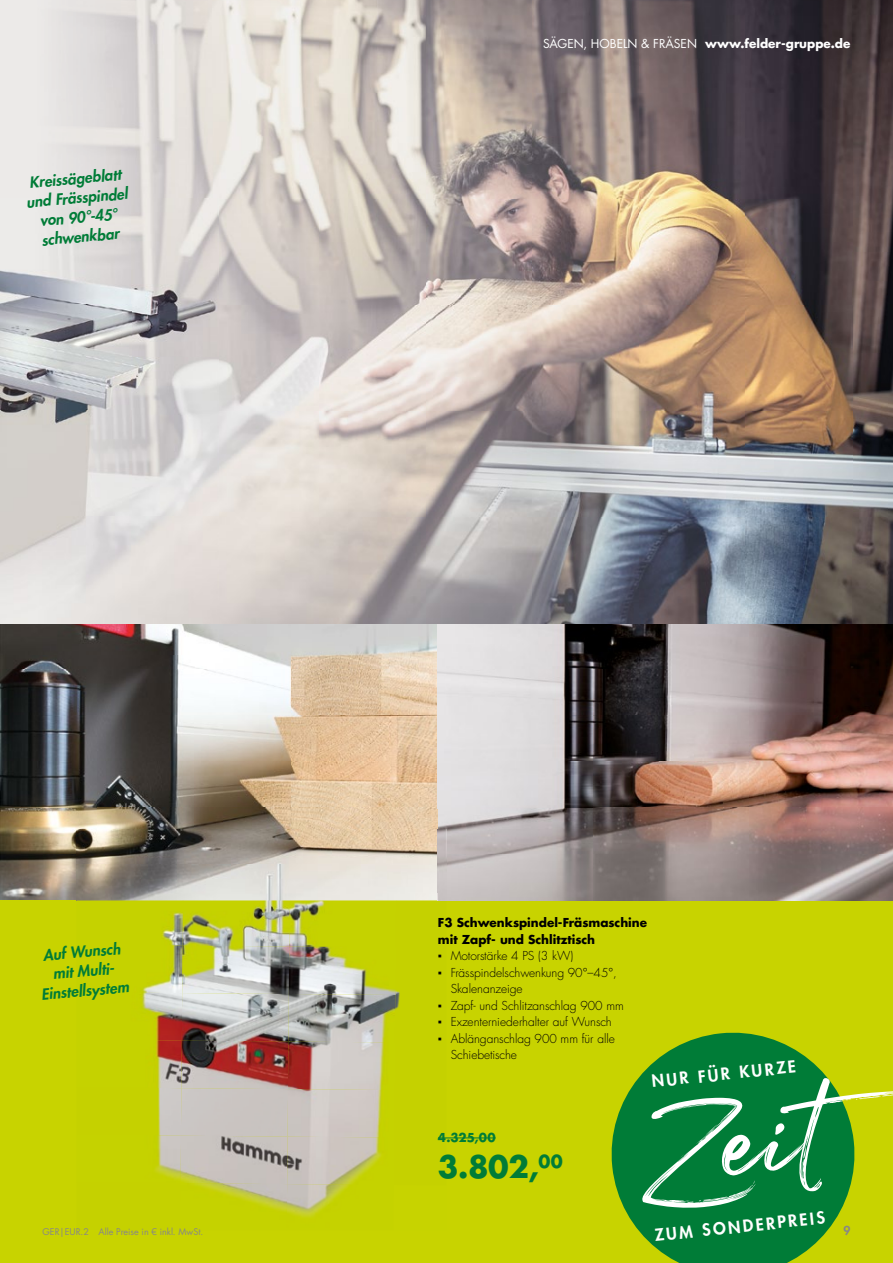
<style>
.page{position:relative;width:893px;height:1263px;background:#fff}
.page>*{position:absolute;margin:0;border:0;box-sizing:border-box;transform-origin:0 0}
.t1{font:140.55px "Julietta Messie";color:#fff}
.t2{font:700 30px "Futura OT";color:#007c37}
.t3{font:600 16.2px "Futura OT";color:#fff}
.t4{font:italic 600 15px/19.5px "Futura OT";color:#007c37;text-align:center}
.t5{font:300 12px/16.5px "Futura OT";color:#000}
.t6{font:700 12px/16.5px "Futura OT";color:#000}
.t7{font:700 12px "Futura OT";color:#fff}
.t8{font:700 12px "Futura OT";color:#007c37}
.t9{font:600 12px "Futura OT";color:#878787}
.t10{font:9px "Futura OT";color:#878787}
.s1{font-weight:400}
</style>
<div class="page">
<img style="left:0;top:655px;width:195px;height:14px">
<img style="left:196px;top:623px;width:193px;height:46px">
<img style="left:389px;top:623px;width:49px;height:185px">
<img style="left:0;top:669px;width:389px;height:139px">
<img style="left:0;top:808px;width:97px;height:46px">
<img style="left:97px;top:808px;width:341px;height:21px">
<img style="left:0;top:854px;width:77px;height:46px">
<div style="left:0;top:900px;width:893px;height:363px;background:#c8d300"></div>
<img style="left:438px;top:623px;width:455px;height:231px">
<img style="left:446px;top:854px;width:447px;height:46px">
<img style="left:77px;top:829px;width:369px;height:71px">
<img style="left:77px;top:900px;width:317px;height:46px">
<img style="left:394px;top:900px;width:52px;height:239px">
<img style="left:77px;top:944px;width:212px;height:48px">
<img style="left:287px;top:946px;width:109px;height:191px">
<img style="left:142px;top:992px;width:147px;height:49px">
<img style="left:142px;top:1039px;width:146px;height:48px">
<div style="left:158px;top:1087px;width:130px;height:48px;background:#cac4c1"></div>
<img style="left:155px;top:1135px;width:239px;height:49px">
<img style="left:155px;top:1182px;width:132px;height:30px">
<img style="left:287px;top:1184px;width:64px;height:33px">
<svg style="left:611px;top:1032px;width:244px;height:231px;fill:#007c37"></svg>
<img style="left:0;top:0;width:852px;height:199px">
<img style="left:852px;top:0;width:41px;height:517px">
<img style="left:219px;top:199px;width:634px;height:318px">
<img style="left:219px;top:517px;width:674px;height:106px">
<img style="left:0;top:198px;width:219px;height:457px">
<img style="left:0;top:623px;width:1px;height:32px">
<hr style="left:438px;top:1137px;width:58px;height:1px;background:#007c37">
<p class="t4" style="left:24px;top:172px;width:103px;rotate:-5deg">Kreissägeblatt und Frässpindel von 90°-45° schwenkbar</p>
<p class="t7" style="left:543px;top:34px;width:309px"><span class="s1">SÄGEN, HOBELN &amp; FRÄSEN</span> www.felder-gruppe.de</p>
<p class="t4" style="left:37px;top:945px;width:89px;rotate:-5deg">Auf Wunsch mit Multi-<br>Einstellsystem</p>
<p class="t10" style="left:43px;top:1226px;width:162px">GER|EUR.2 Alle Preise in € inkl. MwSt.</p>
<p class="t6" style="left:438px;top:914px;width:211px">F3 Schwenkspindel-Fräsmaschine mit Zapf- und Schlitztisch</p>
<p class="t5" style="left:438px;top:948px;width:137px">▪ Motorstärke 4 PS (3 kW)</p>
<p class="t5" style="left:451px;top:964px;width:168px;text-indent:-13px">▪ Frässpindelschwenkung 90°–45°,<br>Skalenanzeige</p>
<p class="t5" style="left:438px;top:997px;width:187px">▪ Zapf- und Schlitzanschlag 900 mm</p>
<p class="t5" style="left:438px;top:1014px;width:175px">▪ Exzenterniederhalter auf Wunsch</p>
<p class="t5" style="left:451px;top:1030px;width:166px;text-indent:-13px">▪ Ablänganschlag 900 mm für alle<br>Schiebetische</p>
<h3 class="t3" style="left:651px;top:1070px;width:146px;rotate:-6deg">NUR FÜR KURZE</h3>
<h1 class="t1" style="left:627px;top:1058px;width:190px;rotate:-6deg">Zeit</h1>
<h3 class="t3" style="left:654px;top:1224px;width:173px;rotate:-6deg">ZUM SONDERPREIS</h3>
<p class="t8" style="left:438px;top:1128px;width:59px">4.325,00</p>
<h2 class="t2" style="left:438px;top:1144px;width:126px">3.802,<sup>00</sup></h2>
<p class="t9" style="left:843px;top:1222px;width:8px">9</p>
</div>
